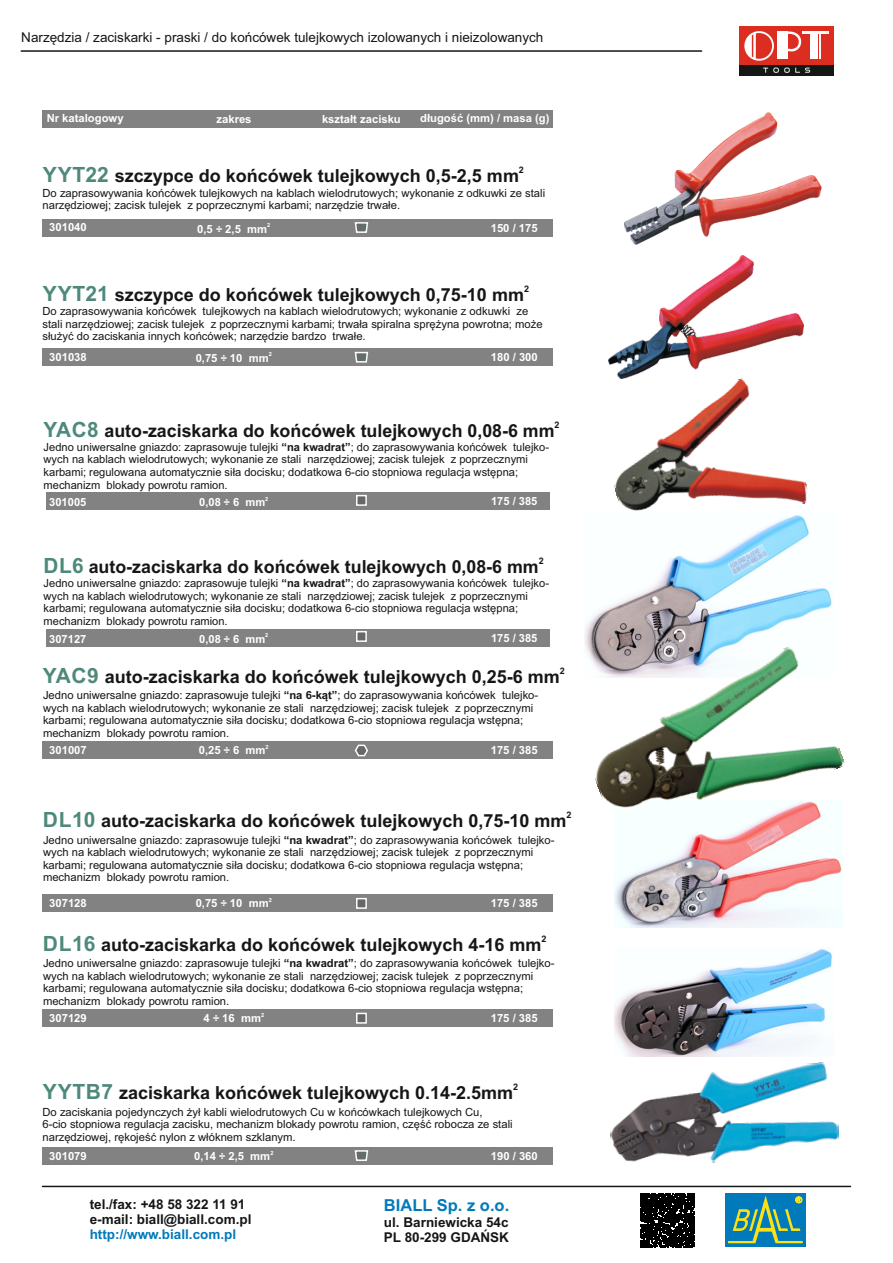
<style>
.page{position:relative;width:893px;height:1263px;background:#fff}
.page>*{position:absolute;margin:0;border:0;box-sizing:border-box;transform-origin:0 0}
.t1{font:700 21px "Arial";letter-spacing:.02em;color:#4e897c}
.t2{font:700 18px "Arial";color:#151616}
.t3{font:700 16.5px "Arial";color:#007abb}
.t4{font:700 13.5px/15.1px "Arial";color:#151616}
.t5{font:13.5px "Arial";color:#151616}
.t6{font:700 13.5px "Arial";color:#007abb}
.t7{font:11.25px/12.6px "Arial";color:#151616}
.t8{font:700 11.25px "Arial";color:#fff}
.t9{font:700 9px "Arial";color:#151616}
.t10{font:700 5.7px "Arial";color:#fff}
.s1{font-weight:700}
</style>
<div class="page">
<hr style="left:43px;top:1186px;width:807px;height:1px;background:#151616">
<div style="left:725px;top:1193px;width:81px;height:54px;background:#007abb"></div>
<svg style="left:728px;top:1195px;width:75px;height:48px"></svg>
<svg style="left:641px;top:1193px;width:53px;height:54px;background:#111"></svg>
<hr style="left:21px;top:50px;width:681px;height:2px;background:#151616">
<div style="left:739px;top:27px;width:95px;height:38px;background:#dc2d21"></div>
<div style="left:777px;top:31px;width:7px;height:28px;background:#fff"></div>
<div style="left:810px;top:31px;width:7px;height:28px;background:#fff"></div>
<svg style="left:819px;top:34px;width:1px;height:25px"></svg>
<hr style="left:785px;top:32px;width:3px;height:27px;background:#fff">
<hr style="left:802px;top:31px;width:27px;height:3px;background:#fff">
<svg style="left:788px;top:31px;width:14px;height:21px"></svg>
<svg style="left:744px;top:31px;width:30px;height:30px"></svg>
<svg style="left:752px;top:33px;width:20px;height:26px"></svg>
<div style="left:739px;top:65px;width:95px;height:10px;background:#151616"></div>
<svg style="left:763px;top:68px;width:47px;height:5px"></svg>
<img style="left:610px;top:1062px;width:229px;height:101px">
<div style="left:43px;top:219px;width:510px;height:17px;background:#818281"></div>
<div style="left:43px;top:349px;width:510px;height:17px;background:#818281"></div>
<div style="left:43px;top:111px;width:510px;height:17px;background:#818281"></div>
<img style="left:608px;top:255px;width:195px;height:115px">
<img style="left:624px;top:113px;width:197px;height:131px">
<svg style="left:354px;top:222px;width:15px;height:11px"></svg>
<svg style="left:354px;top:351px;width:15px;height:12px"></svg>
<div style="left:43px;top:1147px;width:510px;height:17px;background:#818281"></div>
<svg style="left:354px;top:1150px;width:15px;height:11px"></svg>
<div style="left:43px;top:742px;width:510px;height:17px;background:#818281"></div>
<svg style="left:354px;top:744px;width:14px;height:13px"></svg>
<img style="left:614px;top:370px;width:194px;height:141px">
<div style="left:46px;top:493px;width:504px;height:17px;background:#818281"></div>
<svg style="left:359px;top:498px;width:5px;height:5px"></svg>
<div style="left:356px;top:495px;width:11px;height:11px;border:2px solid #fdfbfb"></div>
<img style="left:584px;top:515px;width:248px;height:127px">
<div style="left:46px;top:629px;width:504px;height:17px;background:#818281"></div>
<svg style="left:359px;top:634px;width:5px;height:5px"></svg>
<div style="left:356px;top:631px;width:11px;height:11px;border:2px solid #fdfbfb"></div>
<img style="left:615px;top:846px;width:227px;height:81px">
<div style="left:43px;top:895px;width:510px;height:17px;background:#818281"></div>
<div style="left:43px;top:1010px;width:510px;height:17px;background:#818281"></div>
<img style="left:614px;top:949px;width:218px;height:108px">
<svg style="left:359px;top:901px;width:5px;height:5px"></svg>
<div style="left:356px;top:898px;width:11px;height:11px;border:2px solid #fdfbfb"></div>
<svg style="left:359px;top:1016px;width:5px;height:5px"></svg>
<div style="left:356px;top:1013px;width:11px;height:11px;border:2px solid #fdfbfb"></div>
<img style="left:585px;top:642px;width:259px;height:204px">
<p class="t5" style="left:21px;top:32px;width:524px">Narzędzia / zaciskarki - praski / do końcówek tulejkowych izolowanych i nieizolowanych</p>
<p class="t8" style="left:47px;top:114px;width:78px">Nr katalogowy</p>
<p class="t8" style="left:420px;top:114px;width:131px">długość (mm) / masa (g)</p>
<p class="t8" style="left:217px;top:115px;width:37px">zakres</p>
<p class="t8" style="left:322px;top:115px;width:80px">kształt zacisku</p>
<h1 class="t1" style="left:43px;top:167px;width:68px">YYT22</h1>
<p class="t9" style="left:519px;top:167px;width:7px">2</p>
<h2 class="t2" style="left:115px;top:169px;width:406px">szczypce do końcówek tulejkowych 0,5-2,5 mm</h2>
<p class="t7" style="left:43px;top:188px;width:504px">Do zaprasowywania końcówek tulejkowych na kablach wielodrutowych; wykonanie z odkuwki ze stali narzędziowej; zacisk tulejek z poprzecznymi karbami; narzędzie trwałe.</p>
<p class="t8" style="left:49px;top:223px;width:39px">301040</p>
<p class="t8" style="left:491px;top:223px;width:48px">150 / 175</p>
<p class="t10" style="left:267px;top:223px;width:5px">2</p>
<p class="t8" style="left:197px;top:225px;width:71px">0,5 ÷ 2,5 mm</p>
<h1 class="t1" style="left:43px;top:286px;width:68px">YYT21</h1>
<p class="t9" style="left:524px;top:285px;width:7px">2</p>
<h2 class="t2" style="left:115px;top:288px;width:411px">szczypce do końcówek tulejkowych 0,75-10 mm</h2>
<p class="t7" style="left:43px;top:306px;width:502px">Do zaprasowywania końcówek tulejkowych na kablach wielodrutowych; wykonanie z odkuwki ze stali narzędziowej; zacisk tulejek z poprzecznymi karbami; trwała spiralna sprężyna powrotna; może służyć do zaciskania innych końcówek; narzędzie bardzo trwałe.</p>
<p class="t10" style="left:269px;top:352px;width:5px">2</p>
<p class="t8" style="left:49px;top:353px;width:39px">301038</p>
<p class="t8" style="left:491px;top:353px;width:48px">180 / 300</p>
<p class="t8" style="left:196px;top:354px;width:75px">0,75 ÷ 10 mm</p>
<h1 class="t1" style="left:43px;top:421px;width:57px">YAC8</h1>
<p class="t9" style="left:554px;top:421px;width:6px">2</p>
<h2 class="t2" style="left:105px;top:423px;width:451px">auto-zaciskarka do końcówek tulejkowych 0,08-6 mm</h2>
<p class="t7" style="left:44px;top:442px;width:507px">Jedno uniwersalne gniazdo: zaprasowuje tulejki <span class="s1">“na kwadrat”</span>; do zaprasowywania końcówek tulejko&shy;wych na kablach wielodrutowych; wykonanie ze stali narzędziowej; zacisk tulejek z poprzecznymi karbami; regulowana automatycznie siła docisku; dodatkowa 6-cio stopniowa regulacja wstępna; mechanizm blokady powrotu ramion.</p>
<p class="t10" style="left:265px;top:497px;width:5px">2</p>
<p class="t8" style="left:49px;top:498px;width:39px">301005</p>
<p class="t8" style="left:491px;top:497px;width:48px">175 / 385</p>
<p class="t8" style="left:199px;top:498px;width:68px">0,08 ÷ 6 mm</p>
<h1 class="t1" style="left:43px;top:557px;width:42px">DL6</h1>
<p class="t9" style="left:539px;top:557px;width:6px">2</p>
<h2 class="t2" style="left:89px;top:559px;width:451px">auto-zaciskarka do końcówek tulejkowych 0,08-6 mm</h2>
<p class="t7" style="left:44px;top:578px;width:507px">Jedno uniwersalne gniazdo: zaprasowuje tulejki <span class="s1">“na kwadrat”</span>; do zaprasowywania końcówek tulejko&shy;wych na kablach wielodrutowych; wykonanie ze stali narzędziowej; zacisk tulejek z poprzecznymi karbami; regulowana automatycznie siła docisku; dodatkowa 6-cio stopniowa regulacja wstępna; mechanizm blokady powrotu ramion.</p>
<p class="t10" style="left:265px;top:633px;width:5px">2</p>
<p class="t8" style="left:49px;top:634px;width:39px">307127</p>
<p class="t8" style="left:491px;top:633px;width:48px">175 / 385</p>
<p class="t8" style="left:199px;top:634px;width:68px">0,08 ÷ 6 mm</p>
<h1 class="t1" style="left:43px;top:667px;width:57px">YAC9</h1>
<p class="t9" style="left:560px;top:667px;width:7px">2</p>
<h2 class="t2" style="left:105px;top:670px;width:457px">auto-zaciskarka do końcówek tulejkowych 0,25-6 mm</h2>
<p class="t7" style="left:43px;top:690px;width:497px">Jedno uniwersalne gniazdo: zaprasowuje tulejki <span class="s1">“na 6-kąt”</span>; do zaprasowywania końcówek tulejko&shy;wych na kablach wielodrutowych; wykonanie ze stali narzędziowej; zacisk tulejek z poprzecznymi karbami; regulowana automatycznie siła docisku; dodatkowa 6-cio stopniowa regulacja wstępna; mechanizm blokady powrotu ramion.</p>
<p class="t8" style="left:49px;top:746px;width:39px">301007</p>
<p class="t10" style="left:266px;top:745px;width:5px">2</p>
<p class="t8" style="left:199px;top:746px;width:68px">0,25 ÷ 6 mm</p>
<p class="t8" style="left:491px;top:746px;width:48px">175 / 385</p>
<h1 class="t1" style="left:43px;top:812px;width:54px">DL10</h1>
<p class="t9" style="left:566px;top:812px;width:7px">2</p>
<h2 class="t2" style="left:101px;top:814px;width:467px">auto-zaciskarka do końcówek tulejkowych 0,75-10 mm</h2>
<p class="t7" style="left:43px;top:834px;width:513px">Jedno uniwersalne gniazdo: zaprasowuje tulejki <span class="s1">“na kwadrat”</span>; do zaprasowywania końcówek tulejko&shy;wych na kablach wielodrutowych; wykonanie ze stali narzędziowej; zacisk tulejek z poprzecznymi karbami; regulowana automatycznie siła docisku; dodatkowa 6-cio stopniowa regulacja wstępna; mechanizm blokady powrotu ramion.</p>
<p class="t8" style="left:49px;top:899px;width:39px">307128</p>
<p class="t10" style="left:269px;top:898px;width:5px">2</p>
<p class="t8" style="left:196px;top:899px;width:75px">0,75 ÷ 10 mm</p>
<p class="t8" style="left:491px;top:899px;width:48px">175 / 385</p>
<h1 class="t1" style="left:43px;top:935px;width:54px">DL16</h1>
<p class="t9" style="left:541px;top:935px;width:7px">2</p>
<h2 class="t2" style="left:101px;top:938px;width:442px">auto-zaciskarka do końcówek tulejkowych 4-16 mm</h2>
<p class="t7" style="left:43px;top:958px;width:513px">Jedno uniwersalne gniazdo: zaprasowuje tulejki <span class="s1">“na kwadrat”</span>; do zaprasowywania końcówek tulejko&shy;wych na kablach wielodrutowych; wykonanie ze stali narzędziowej; zacisk tulejek z poprzecznymi karbami; regulowana automatycznie siła docisku; dodatkowa 6-cio stopniowa regulacja wstępna; mechanizm blokady powrotu ramion.</p>
<p class="t8" style="left:49px;top:1014px;width:39px">307129</p>
<p class="t10" style="left:261px;top:1012px;width:5px">2</p>
<p class="t8" style="left:204px;top:1014px;width:59px">4 ÷ 16 mm</p>
<p class="t8" style="left:491px;top:1014px;width:48px">175 / 385</p>
<h1 class="t1" style="left:43px;top:1084px;width:72px">YYTB7</h1>
<p class="t9" style="left:513px;top:1084px;width:7px">2</p>
<h2 class="t2" style="left:119px;top:1086px;width:396px">zaciskarka końcówek tulejkowych 0.14-2.5mm</h2>
<p class="t7" style="left:43px;top:1106px;width:472px">Do zaciskania pojedynczych żył kabli wielodrutowych Cu w końcówkach tulejkowych Cu,<br>6-cio stopniowa regulacja zacisku, mechanizm blokady powrotu ramion, część robocza ze stali narzędziowej, rękojeść nylon z włóknem szklanym.</p>
<p class="t10" style="left:270px;top:1151px;width:5px">2</p>
<p class="t8" style="left:194px;top:1152px;width:78px">0,14 ÷ 2,5 mm</p>
<p class="t8" style="left:49px;top:1151px;width:39px">301079</p>
<p class="t8" style="left:491px;top:1151px;width:48px">190 / 360</p>
<p class="t4" style="left:90px;top:1198px;width:163px">tel./fax: +48 58 322 11 91 e-mail: biall@biall.com.pl</p>
<p class="t6" style="left:90px;top:1229px;width:148px">http://www.biall.com.pl</p>
<h3 class="t3" style="left:384px;top:1199px;width:127px">BIALL Sp. z o.o.</h3>
<p class="t4" style="left:384px;top:1215px;width:127px">ul. Barniewicka 54c<br>PL 80-299 GDAŃSK</p>
</div>
